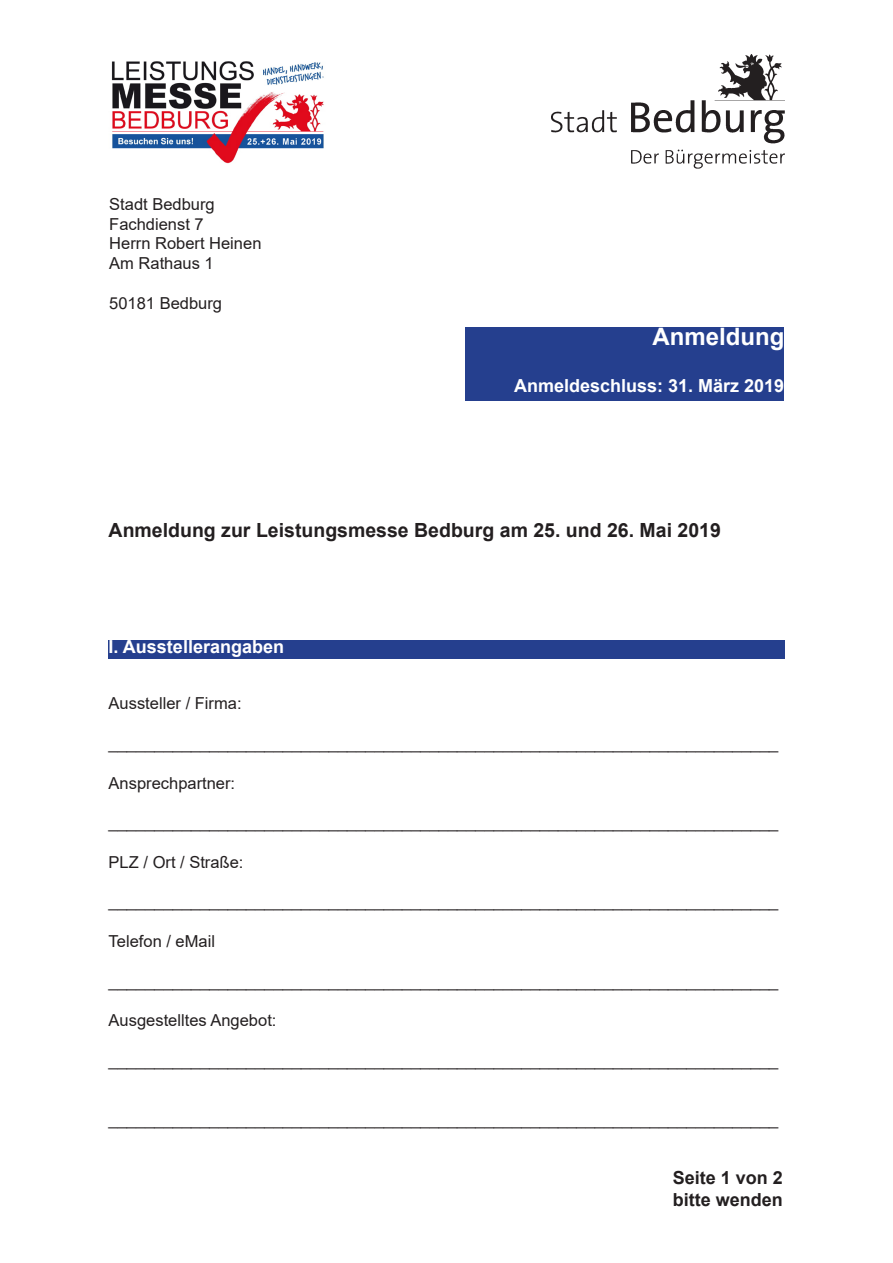
<style>
.page{position:relative;width:893px;height:1263px;background:#fff}
.page>*{position:absolute;margin:0;border:0;box-sizing:border-box;transform-origin:0 0}
.t1{font:700 24px "Arial";color:#fff}
.t2{font:700 19.5px "Arial";color:#231f20}
.t3{font:700 18px "Arial";color:#fff}
.t4{font:700 18px "Arial";color:#231f20}
.t5{font:16.5px "Arial";color:#231f20}
</style>
<div class="page">
<div style="left:466px;top:327px;width:318px;height:74px;background:#253f8e"></div>
<div style="left:109px;top:640px;width:676px;height:19px;background:#253f8e"></div>
<img style="left:551px;top:54px;width:234px;height:114px">
<img style="left:111px;top:61px;width:213px;height:103px">
<p class="t5" style="left:109px;top:193px;width:107px">Stadt Bedburg</p>
<p class="t5" style="left:109px;top:212px;width:96px">Fachdienst 7</p>
<p class="t5" style="left:109px;top:232px;width:154px">Herrn Robert Heinen</p>
<p class="t5" style="left:109px;top:252px;width:106px">Am Rathaus 1</p>
<p class="t5" style="left:109px;top:292px;width:114px">50181 Bedburg</p>
<p class="t1" style="left:652px;top:320px;width:133px">Anmeldung</p>
<p class="t3" style="left:514px;top:373px;width:272px">Anmeldeschluss: 31. März 2019</p>
<p class="t2" style="left:109px;top:517px;width:614px">Anmeldung zur Leistungsmesse Bedburg am 25. und 26. Mai 2019</p>
<p class="t3" style="left:109px;top:634px;width:177px">I. Ausstellerangaben</p>
<p class="t5" style="left:109px;top:692px;width:134px">Aussteller / Firma:</p>
<p class="t5" style="left:109px;top:732px;width:671px">_________________________________________________________________________</p>
<p class="t5" style="left:109px;top:771px;width:128px">Ansprechpartner:</p>
<p class="t5" style="left:109px;top:811px;width:671px">_________________________________________________________________________</p>
<p class="t5" style="left:109px;top:851px;width:136px">PLZ / Ort / Straße:</p>
<p class="t5" style="left:109px;top:890px;width:671px">_________________________________________________________________________</p>
<p class="t5" style="left:109px;top:930px;width:108px">Telefon / eMail</p>
<p class="t5" style="left:109px;top:969px;width:671px">_________________________________________________________________________</p>
<p class="t5" style="left:109px;top:1009px;width:169px">Ausgestelltes Angebot:</p>
<p class="t5" style="left:109px;top:1049px;width:671px">_________________________________________________________________________</p>
<p class="t5" style="left:109px;top:1108px;width:671px">_________________________________________________________________________</p>
<p class="t4" style="left:673px;top:1165px;width:112px">Seite 1 von 2</p>
<p class="t4" style="left:673px;top:1187px;width:112px">bitte wenden</p>
</div>
